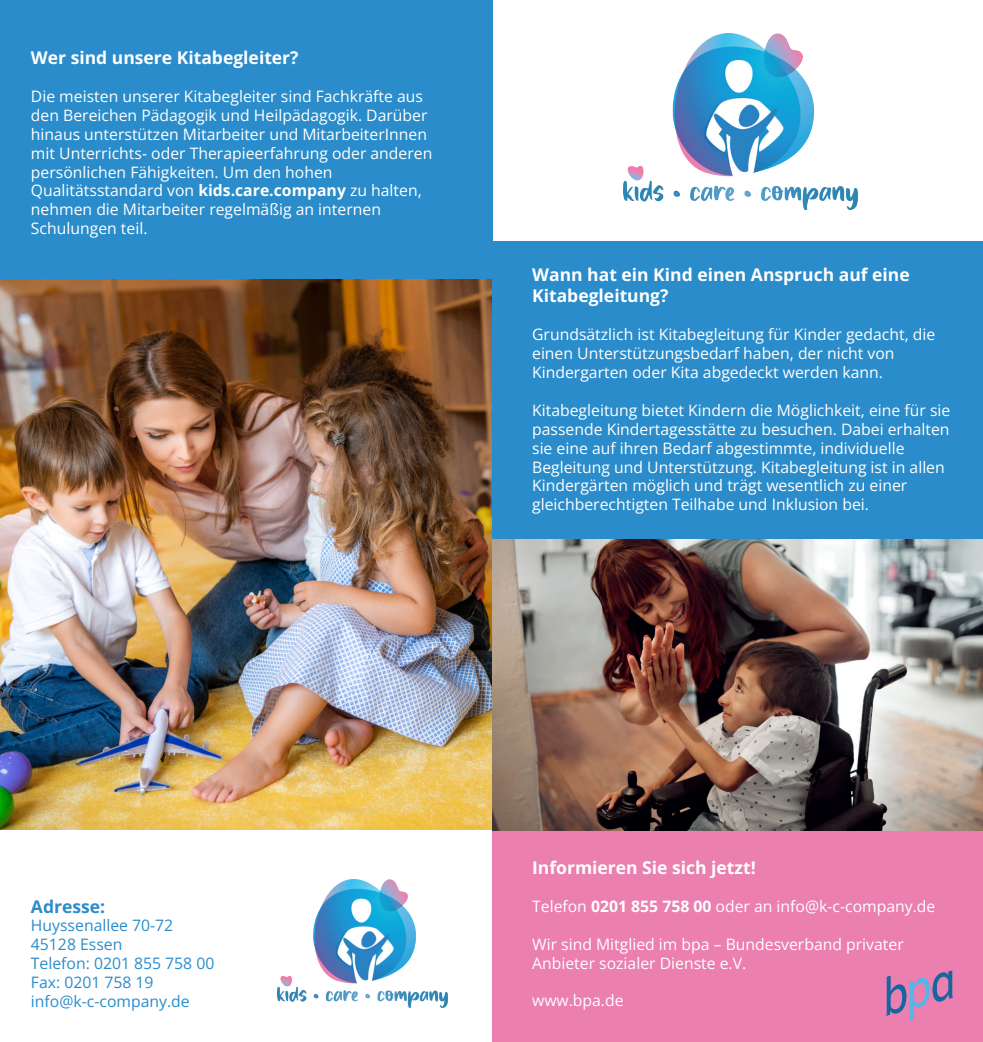
<style>
.page{position:relative;width:983px;height:1042px;background:#fff}
.page>*{position:absolute;margin:0;border:0;box-sizing:border-box;transform-origin:0 0}
.t1{font:700 17.5px/21px "Open Sans";color:#fff}
.t2{font:700 17.5px "Open Sans";color:#2a8ccb}
.t3{font:15.75px/18.9px "Open Sans";color:#fff}
.t4{font:15.75px/18.9px "Open Sans";color:#2a8ccb}
.s1{font-weight:700}
</style>
<div class="page">
<div style="left:0;top:0;width:492px;height:279px;background:#2a8ccb"></div>
<img style="left:0;top:279px;width:492px;height:550px">
<img style="left:278px;top:879px;width:170px;height:128px">
<div style="left:492px;top:830px;width:490px;height:212px;background:#eb7faf"></div>
<div style="left:492px;top:241px;width:490px;height:299px;background:#2a8ccb"></div>
<img style="left:624px;top:34px;width:233px;height:176px">
<img style="left:492px;top:539px;width:490px;height:292px">
<img style="left:886px;top:970px;width:66px;height:50px">
<p class="t1" style="left:31px;top:47px;width:269px">Wer sind unsere Kitabegleiter?</p>
<p class="t3" style="left:31px;top:86px;width:403px">Die meisten unserer Kitabegleiter sind Fachkräfte aus den Bereichen Pädagogik und Heilpädagogik. Darüber hinaus unterstützen Mitarbeiter und MitarbeiterInnen mit Unterrichts- oder Therapieerfahrung oder anderen persönlichen Fähigkeiten. Um den hohen Qualitätsstandard von <span class="s1">kids.care.company</span> zu halten, nehmen die Mitarbeiter regelmäßig an internen Schulungen teil.</p>
<p class="t1" style="left:532px;top:264px;width:379px">Wann hat ein Kind einen Anspruch auf eine<br>Kitabegleitung?</p>
<p class="t3" style="left:532px;top:325px;width:404px">Grundsätzlich ist Kitabegleitung für Kinder gedacht, die einen Unterstützungsbedarf haben, der nicht von<br>Kindergarten oder Kita abgedeckt werden kann.</p>
<p class="t3" style="left:532px;top:400px;width:419px">Kitabegleitung bietet Kindern die Möglichkeit, eine für sie passende Kindertagesstätte zu besuchen. Dabei erhalten sie eine auf ihren Bedarf abgestimmte, individuelle Begleitung und Unterstützung. Kitabegleitung ist in allen Kindergärten möglich und trägt wesentlich zu einer gleichberechtigten Teilhabe und Inklusion bei.</p>
<p class="t2" style="left:31px;top:894px;width:76px">Adresse:</p>
<p class="t4" style="left:31px;top:916px;width:185px">Huyssenallee 70-72<br>45128 Essen<br>Telefon: 0201 855 758 00<br>Fax: 0201 758 19 info@k-c-company.de</p>
<p class="t1" style="left:532px;top:857px;width:225px">Informieren Sie sich jetzt!</p>
<p class="t3" style="left:532px;top:896px;width:404px">Telefon <span class="s1">0201 855 758 00</span> oder an info@k-c-company.de</p>
<p class="t3" style="left:532px;top:934px;width:373px">Wir sind Mitglied im bpa – Bundesverband privater<br>Anbieter sozialer Dienste e.V.</p>
<p class="t3" style="left:532px;top:991px;width:93px">www.bpa.de</p>
</div>
